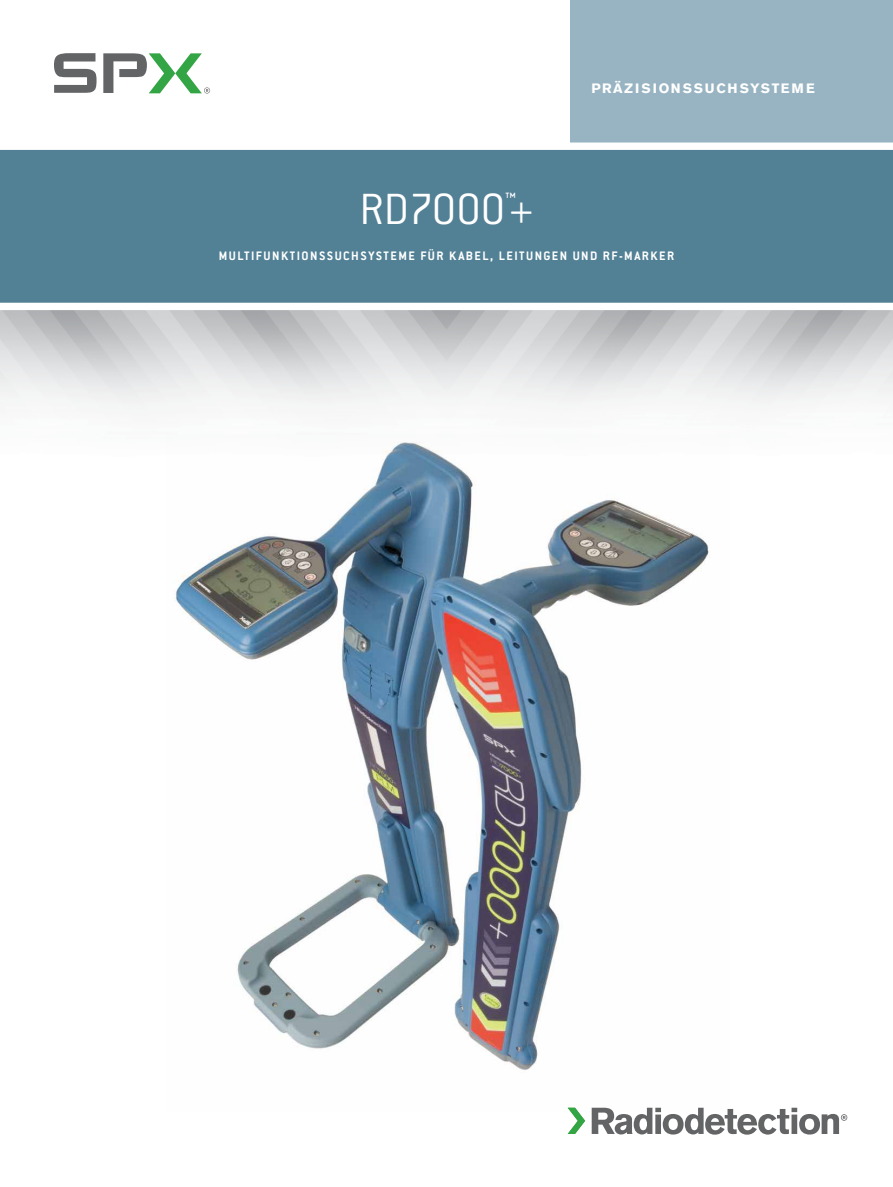
<style>
.page{position:relative;width:893px;height:1187px;background:#fff}
.page>*{position:absolute;margin:0;border:0;box-sizing:border-box;transform-origin:0 0}
.t1{font:300 48px "Conduit ITC Std";color:#fff}
.t2{font:700 13.5px "Conduit ITC Std";letter-spacing:.11em;color:#fff}
.t3{font:700 13.5px "Akzidenz Grotesk BE";letter-spacing:.13em;color:#fff}
</style>
<div class="page">
<svg style="left:54px;top:53px;width:43px;height:40px"></svg>
<svg style="left:103px;top:53px;width:107px;height:40px"></svg>
<div style="left:0;top:146px;width:893px;height:161px;background:#528095"></div>
<div style="left:570px;top:0;width:323px;height:146px;background:#98b4c2"></div>
<div style="left:0;top:142px;width:893px;height:8px;background:#fff"></div>
<div style="left:0;top:303px;width:893px;height:7px;background:#fff"></div>
<img style="left:167px;top:434px;width:561px;height:677px">
<svg style="left:568px;top:1107px;width:17px;height:26px"></svg>
<svg style="left:592px;top:1107px;width:255px;height:27px"></svg>
<p class="t3" style="left:591px;top:81px;width:225px">PRÄZISIONSSUCHSYSTEME</p>
<h1 class="t1" style="left:359px;top:180px;width:176px">RD7000<sup>™</sup>+</h1>
<p class="t2" style="left:219px;top:247px;width:457px">MULTIFUNKTIONSSUCHSYSTEME FÜR KABEL, LEITUNGEN UND RF-MARKER</p>
</div>
